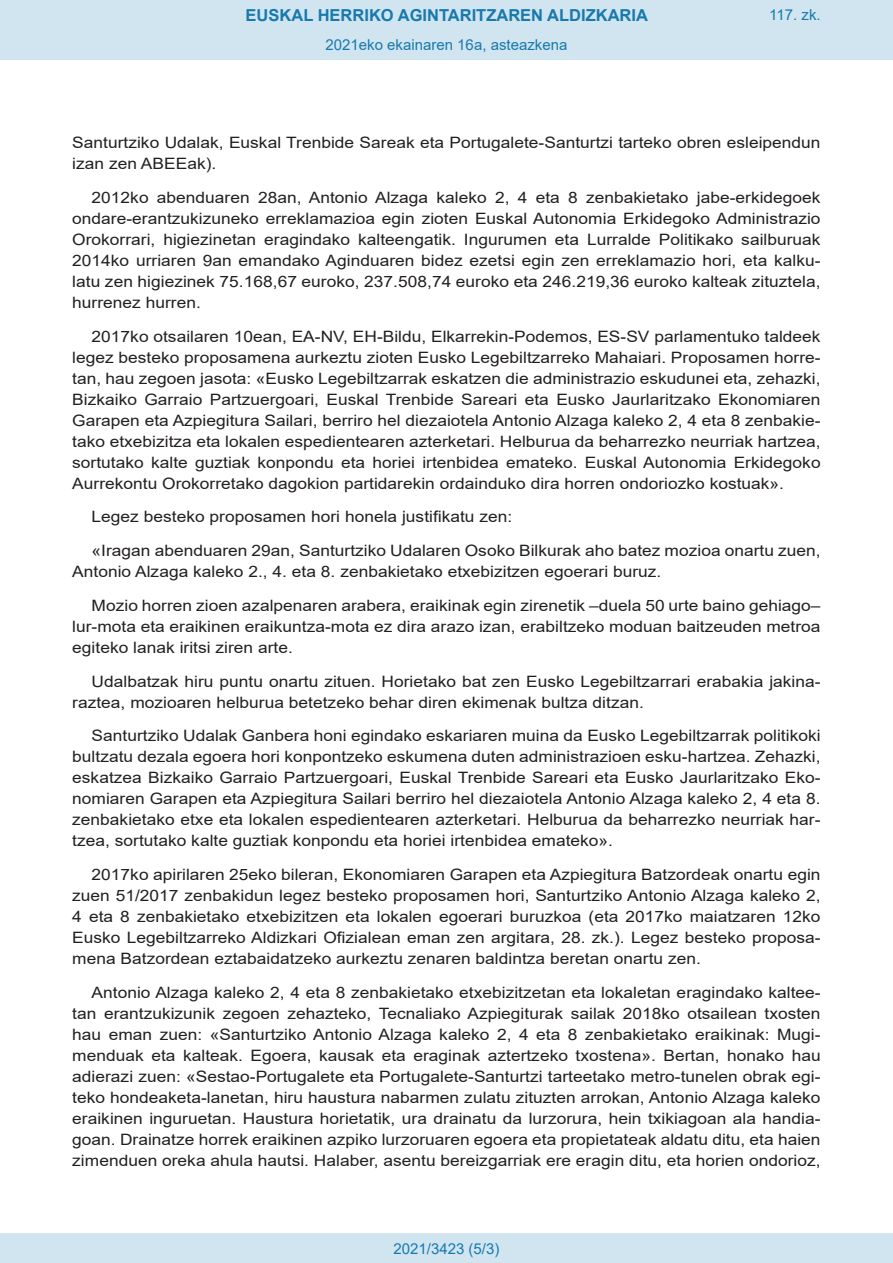
<style>
.page{position:relative;width:893px;height:1263px;background:#fff}
.page>*{position:absolute;margin:0;border:0;box-sizing:border-box;transform-origin:0 0}
.t1{font:700 16.5px "Arial";color:#1879ad}
.BOPVDetalle{font:15.6px/21px "Arial";color:#231f20;text-align:justify;scale:1.11 1}
.Paginacion_Centro{font:15px "Arial";color:#1879ad}
</style>
<div class="page">
<div style="left:0;top:0;width:893px;height:60px;background:#d0e5f0"></div>
<div style="left:0;top:1233px;width:893px;height:30px;background:#d0e5f0"></div>
<p class="t1" style="left:246px;top:3px;width:404px">EUSKAL HERRIKO AGINTARITZAREN ALDIZKARIA</p>
<p class="Paginacion_Centro" style="left:326px;top:35px;width:243px">2021eko ekainaren 16a, asteazkena</p>
<p class="Paginacion_Centro" style="left:769px;top:5px;width:53px">117. zk.</p>
<p class="BOPVDetalle" style="left:72px;top:132px;width:676px">Santurtziko Udalak, Euskal Trenbide Sareak eta Portugalete-Santurtzi tarteko obren esleipendun izan zen ABEEak).</p>
<p class="BOPVDetalle" style="left:72px;top:187px;width:676px;text-indent:19px">2012ko abenduaren 28an, Antonio Alzaga kaleko 2, 4 eta 8 zenbakietako jabe-erkidegoek ondare-erantzukizuneko erreklamazioa egin zioten Euskal Autonomia Erkidegoko Administrazio Orokorrari, higiezinetan eragindako kalteengatik. Ingurumen eta Lurralde Politikako sailburuak 2014ko urriaren 9an emandako Aginduaren bidez ezetsi egin zen erreklamazio hori, eta kalku&shy;latu zen higiezinek 75.168,67 euroko, 237.508,74 euroko eta 246.219,36 euroko kalteak zituztela, hurrenez hurren.</p>
<p class="BOPVDetalle" style="left:72px;top:326px;width:676px;text-indent:19px">2017ko otsailaren 10ean, EA-NV, EH-Bildu, Elkarrekin-Podemos, ES-SV parlamentuko taldeek legez besteko proposamena aurkeztu zioten Eusko Legebiltzarreko Mahaiari. Proposamen horre&shy;tan, hau zegoen jasota: «Eusko Legebiltzarrak eskatzen die administrazio eskudunei eta, zehazki, Bizkaiko Garraio Partzuergoari, Euskal Trenbide Sareari eta Eusko Jaurlaritzako Ekonomiaren Garapen eta Azpiegitura Sailari, berriro hel diezaiotela Antonio Alzaga kaleko 2, 4 eta 8 zenbakie&shy;tako etxebizitza eta lokalen espedientearen azterketari. Helburua da beharrezko neurriak hartzea, sortutako kalte guztiak konpondu eta horiei irtenbidea emateko. Euskal Autonomia Erkidegoko Aurrekontu Orokorretako dagokion partidarekin ordainduko dira horren ondoriozko kostuak».</p>
<p class="BOPVDetalle" style="left:92px;top:506px;width:380px">Legez besteko proposamen hori honela justifikatu zen:</p>
<p class="BOPVDetalle" style="left:72px;top:540px;width:676px;text-indent:19px">«Iragan abenduaren 29an, Santurtziko Udalaren Osoko Bilkurak aho batez mozioa onartu zuen,<br>Antonio Alzaga kaleko 2., 4. eta 8. zenbakietako etxebizitzen egoerari buruz.</p>
<p class="BOPVDetalle" style="left:72px;top:595px;width:676px;text-indent:19px">Mozio horren zioen azalpenaren arabera, eraikinak egin zirenetik –duela 50 urte baino gehiago– lur-mota eta eraikinen eraikuntza-mota ez dira arazo izan, erabiltzeko moduan baitzeuden metroa egiteko lanak iritsi ziren arte.</p>
<p class="BOPVDetalle" style="left:72px;top:671px;width:676px;text-indent:19px">Udalbatzak hiru puntu onartu zituen. Horietako bat zen Eusko Legebiltzarrari erabakia jakina&shy;raztea, mozioaren helburua betetzeko behar diren ekimenak bultza ditzan.</p>
<p class="BOPVDetalle" style="left:72px;top:725px;width:676px;text-indent:19px">Santurtziko Udalak Ganbera honi egindako eskariaren muina da Eusko Legebiltzarrak politikoki bultzatu dezala egoera hori konpontzeko eskumena duten administrazioen esku-hartzea. Zehazki, eskatzea Bizkaiko Garraio Partzuergoari, Euskal Trenbide Sareari eta Eusko Jaurlaritzako Eko&shy;nomiaren Garapen eta Azpiegitura Sailari berriro hel diezaiotela Antonio Alzaga kaleko 2, 4 eta 8. zenbakietako etxe eta lokalen espedientearen azterketari. Helburua da beharrezko neurriak har&shy;tzea, sortutako kalte guztiak konpondu eta horiei irtenbidea emateko».</p>
<p class="BOPVDetalle" style="left:72px;top:864px;width:676px;text-indent:19px">2017ko apirilaren 25eko bileran, Ekonomiaren Garapen eta Azpiegitura Batzordeak onartu egin zuen 51/2017 zenbakidun legez besteko proposamen hori, Santurtziko Antonio Alzaga kaleko 2, 4 eta 8 zenbakietako etxebizitzen eta lokalen egoerari buruzkoa (eta 2017ko maiatzaren 12ko Eusko Legebiltzarreko Aldizkari Ofizialean eman zen argitara, 28. zk.). Legez besteko proposa&shy;mena Batzordean eztabaidatzeko aurkeztu zenaren baldintza beretan onartu zen.</p>
<p class="BOPVDetalle" style="left:72px;top:982px;width:676px;text-indent:19px">Antonio Alzaga kaleko 2, 4 eta 8 zenbakietako etxebizitzetan eta lokaletan eragindako kaltee&shy;tan erantzukizunik zegoen zehazteko, Tecnaliako Azpiegiturak sailak 2018ko otsailean txosten hau eman zuen: «Santurtziko Antonio Alzaga kaleko 2, 4 eta 8 zenbakietako eraikinak: Mugi&shy;menduak eta kalteak. Egoera, kausak eta eraginak aztertzeko txostena». Bertan, honako hau adierazi zuen: «Sestao-Portugalete eta Portugalete-Santurtzi tarteetako metro-tunelen obrak egi&shy;teko hondeaketa-lanetan, hiru haustura nabarmen zulatu zituzten arrokan, Antonio Alzaga kaleko eraikinen inguruetan. Haustura horietatik, ura drainatu da lurzorura, hein txikiagoan ala handia&shy;goan. Drainatze horrek eraikinen azpiko lurzoruaren egoera eta propietateak aldatu ditu, eta haien zimenduen oreka ahula hautsi. Halaber, asentu bereizgarriak ere eragin ditu, eta horien ondorioz,</p>
<p class="Paginacion_Centro" style="left:393px;top:1238px;width:107px">2021/3423 (5/3)</p>
</div>
